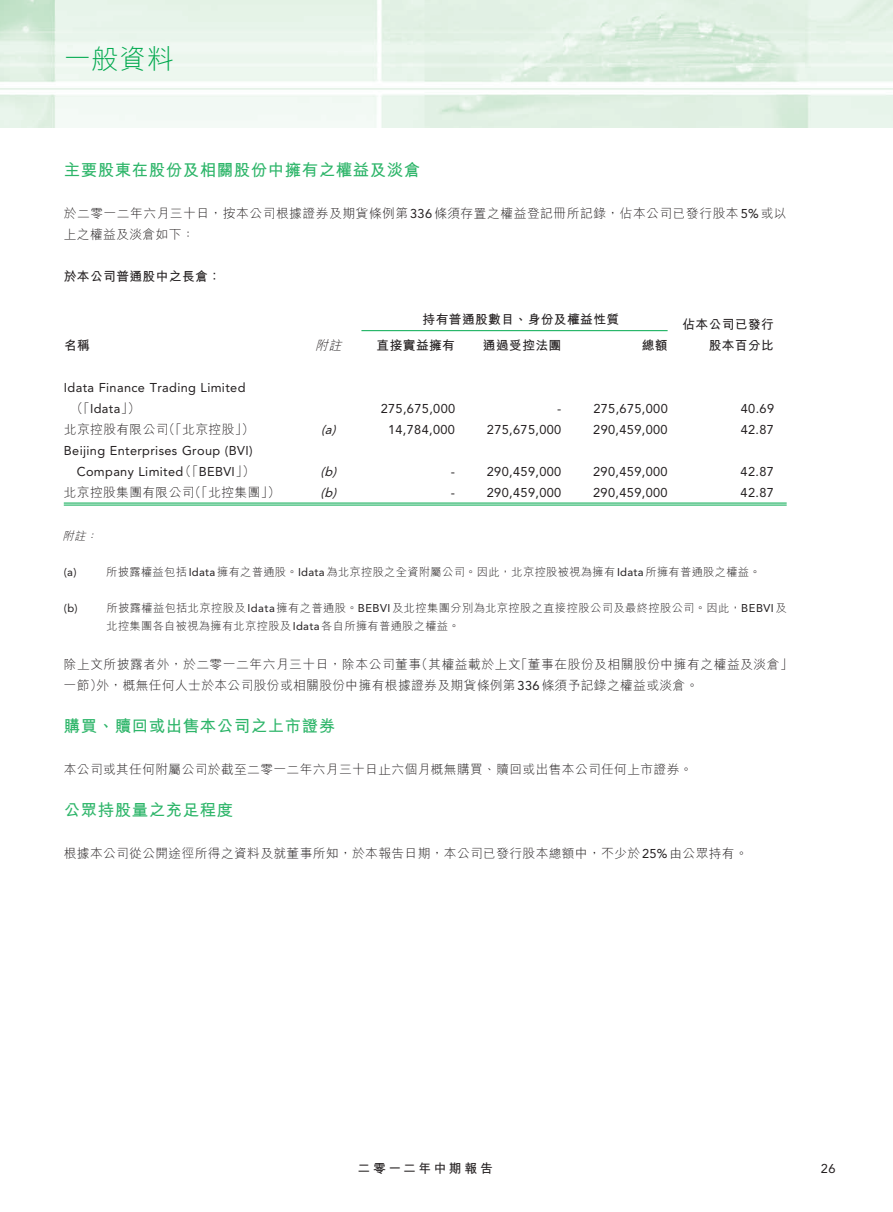
<style>
.page{position:relative;width:893px;height:1212px;background:#fff}
.page>*{position:absolute;margin:0;border:0;box-sizing:border-box;transform-origin:0 0}
.t1{font:300 27px "M Hei HK";color:#00a94e}
.t2{font:700 16.5px "M Hei HK";letter-spacing:.03em;color:#2db569}
.t3{font:300 12.75px/21px "M Hei HK";letter-spacing:.03em;color:#231f20}
.t4{font:12.75px "Avenir";letter-spacing:.03em;color:#231f20}
.t5{font:700 12.75px "M Hei HK";letter-spacing:.03em;color:#231f20}
.t6{font:700 12.75px "M Hei HK";letter-spacing:.205em;color:#231f20}
.t7{font:italic 12.75px "Avenir";color:#231f20}
.t8{font:italic 300 12.75px "M Hei HK";color:#231f20}
.t9{font:300 11.25px "M Hei HK";letter-spacing:.03em;color:#231f20}
.t10{font:11.25px "Avenir";color:#231f20}
.t11{font:italic 300 11.25px "M Hei HK";color:#231f20}
.s1{font-family:"Avenir";font-weight:400}
.s2{font-family:"M Hei HK";font-weight:300}
</style>
<div class="page">
<img style="left:0;top:0;width:893px;height:128px">
<hr style="left:361px;top:330px;width:307px;height:1px;background:#00a94e">
<hr style="left:64px;top:502px;width:723px;height:1px;background:#00a94e">
<hr style="left:64px;top:504px;width:723px;height:1px;background:#00a94e">
<h1 class="t1" style="left:64px;top:40px;width:112px">一般資料</h1>
<p class="t2" style="left:64px;top:158px;width:358px">主要股東在股份及相關股份中擁有之權益及淡倉</p>
<p class="t3" style="left:64px;top:203px;width:724px">於二零一二年六月三十日，按本公司根據證券及期貨條例第<span class="s1">336</span>條須存置之權益登記冊所記錄，佔本公司已發行股本<span class="s1">5%</span>或以上之權益及淡倉如下：</p>
<p class="t5" style="left:64px;top:267px;width:159px">於本公司普通股中之長倉：</p>
<p class="t5" style="left:682px;top:315px;width:93px">佔本公司已發行</p>
<p class="t5" style="left:423px;top:310px;width:198px">持有普通股數目、身份及權益性質</p>
<p class="t5" style="left:64px;top:336px;width:27px">名稱</p>
<p class="t4" style="left:64px;top:380px;width:183px">Idata Finance Trading Limited</p>
<p class="t8" style="left:315px;top:336px;width:32px">附註</p>
<p class="t5" style="left:377px;top:336px;width:80px">直接實益擁有</p>
<p class="t5" style="left:483px;top:336px;width:80px">通過受控法團</p>
<p class="t5" style="left:642px;top:336px;width:27px">總額</p>
<p class="t5" style="left:709px;top:336px;width:67px">股本百分比</p>
<p class="t4" style="left:70px;top:401px;width:71px"><span class="s2">（「</span>Idata <span class="s2">(「</span></p>
<p class="t4" style="left:381px;top:401px;width:76px">275,675,000</p>
<p class="t4" style="left:557px;top:401px;width:6px">-</p>
<p class="t4" style="left:593px;top:401px;width:76px">275,675,000</p>
<p class="t4" style="left:741px;top:401px;width:35px">40.69</p>
<p class="t3" style="left:163px;top:418px;width:93px">（「北京控股」）</p>
<p class="t7" style="left:321px;top:422px;width:9px">(</p>
<p class="t3" style="left:64px;top:418px;width:106px">北京控股有限公司</p>
<p class="t4" style="left:64px;top:443px;width:190px">Beijing Enterprises Group (BVI(</p>
<p class="t7" style="left:325px;top:422px;width:16px">(a</p>
<p class="t4" style="left:388px;top:422px;width:69px">14,784,000</p>
<p class="t4" style="left:487px;top:422px;width:76px">275,675,000</p>
<p class="t4" style="left:593px;top:422px;width:76px">290,459,000</p>
<p class="t4" style="left:741px;top:422px;width:35px">42.87</p>
<p class="t4" style="left:179px;top:464px;width:77px"><span class="s2">（「</span>BEBVI<span class="s2">」）</span></p>
<p class="t4" style="left:77px;top:464px;width:108px">Company Limited</p>
<p class="t7" style="left:324px;top:464px;width:13px">b</p>
<p class="t7" style="left:320px;top:464px;width:21px">( (</p>
<p class="t4" style="left:451px;top:464px;width:6px">-</p>
<p class="t4" style="left:487px;top:464px;width:76px">290,459,000</p>
<p class="t4" style="left:593px;top:464px;width:76px">290,459,000</p>
<p class="t4" style="left:741px;top:464px;width:35px">42.87</p>
<p class="t3" style="left:189px;top:481px;width:93px">（「北控集團」）</p>
<p class="t3" style="left:64px;top:481px;width:132px">北京控股集團有限公司</p>
<p class="t11" style="left:86px;top:528px;width:17px">：</p>
<p class="t11" style="left:63px;top:528px;width:28px">附註</p>
<p class="t7" style="left:324px;top:485px;width:13px">b</p>
<p class="t7" style="left:320px;top:485px;width:21px">( (</p>
<p class="t4" style="left:451px;top:485px;width:6px">-</p>
<p class="t4" style="left:487px;top:485px;width:76px">290,459,000</p>
<p class="t4" style="left:593px;top:485px;width:76px">290,459,000</p>
<p class="t4" style="left:741px;top:485px;width:35px">42.87</p>
<p class="t10" style="left:64px;top:565px;width:14px">)a(</p>
<p class="t10" style="left:64px;top:601px;width:15px">b( )</p>
<p class="t9" style="left:106px;top:564px;width:656px">所披露權益包括<span class="s1">Idata</span>擁有之普通股。<span class="s1">Idata</span>為北京控股之全資附屬公司。因此，北京控股被視為擁有<span class="s1">Idata</span>所擁有普通股之權益。</p>
<p class="t9" style="left:106px;top:600px;width:682px">所披露權益包括北京控股及<span class="s1">Idata</span>擁有之普通股。<span class="s1">BEBVI</span>及北控集團分別為北京控股之直接控股公司及最終控股公司。因此，<span class="s1">BEBVI</span>及</p>
<p class="t9" style="left:106px;top:618px;width:355px">北控集團各自被視為擁有北京控股及<span class="s1">Idata</span>各自所擁有普通股之權益。</p>
<p class="t3" style="left:515px;top:653px;width:280px">「董事在股份及相關股份中擁有之權益及淡倉「</p>
<p class="t3" style="left:415px;top:653px;width:107px">（其權益載於上文</p>
<p class="t3" style="left:64px;top:653px;width:636px">除上文所披露者外，於二零一二年六月三十日，除本公司董事<br>一節外），概無任何人士於本公司股份或相關股份中擁有根據證券及期貨條例第<span class="s1">336</span>條須予記錄之權益或淡倉。</p>
<p class="t2" style="left:64px;top:714px;width:273px">購買、贖回或出售本公司之上市證券</p>
<p class="t3" style="left:64px;top:758px;width:630px">本公司或其任何附屬公司於截至二零一二年六月三十日止六個月概無購買、贖回或出售本公司任何上市證券。</p>
<p class="t2" style="left:64px;top:798px;width:171px">公眾持股量之充足程度</p>
<p class="t3" style="left:64px;top:842px;width:685px">根據本公司從公開途徑所得之資料及就董事所知，於本報告日期，本公司已發行股本總額中，不少於<span class="s1">25%</span>由公眾持有。</p>
<p class="t6" style="left:358px;top:1159px;width:137px">二零一二年中期報告</p>
<p class="t4" style="left:821px;top:1161px;width:16px">26</p>
</div>
